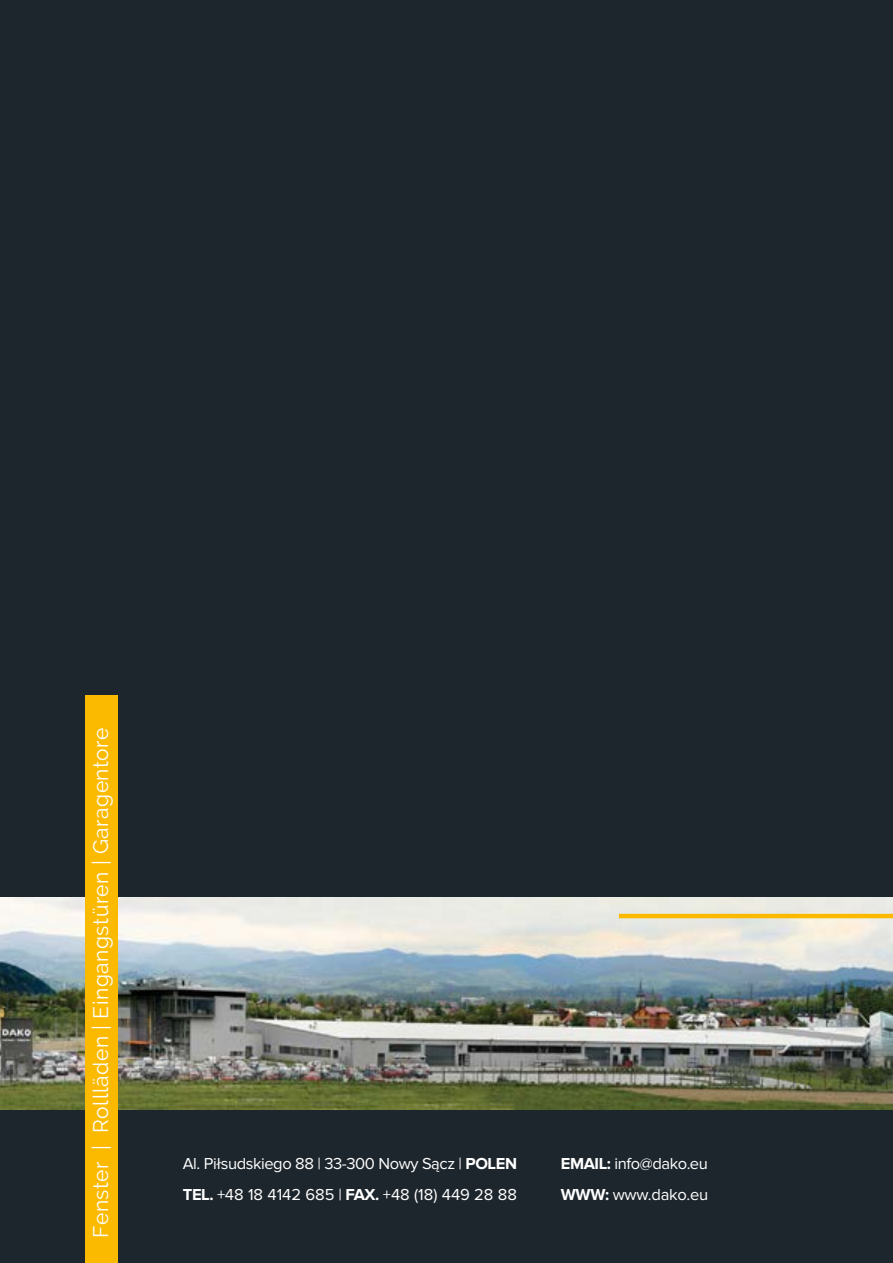
<style>
.page{position:relative;width:893px;height:1263px;background:#1d262d}
.page>*{position:absolute;margin:0;border:0;box-sizing:border-box;transform-origin:0 0}
.t1{font:21px "Raleway";letter-spacing:.025em;color:#fff}
.t2{font:16.5px "Proxima Nova";letter-spacing:-.025em;color:#fff}
.t3{font:16.5px "Proxima Nova";color:#fff}
.s1{font-weight:700}
</style>
<div class="page">
<img style="left:0;top:897px;width:893px;height:212px">
<hr style="left:619px;top:914px;width:274px;height:4px;background:#fbba00">
<div style="left:85px;top:695px;width:32px;height:568px;background:#fbba00"></div>
<p class="t1" style="left:88px;top:1237px;width:511px;rotate:-90deg">Fenster | Rollläden | Eingangstüren | Garagentore</p>
<p class="t2" style="left:183px;top:1156px;width:336px">Al. Piłsudskiego 88 | 33-300 Nowy Sącz | <span class="s1">POLEN</span></p>
<p class="t2" style="left:561px;top:1156px;width:149px"><span class="s1">EMAIL:</span> info@dako.eu</p>
<p class="t3" style="left:183px;top:1187px;width:336px"><span class="s1">TEL.</span> +48 18 4142 685 | <span class="s1">FAX.</span> +48 (18) 449 28 88</p>
<p class="t2" style="left:561px;top:1187px;width:149px"><span class="s1">WWW:</span> www.dako.eu</p>
</div>
